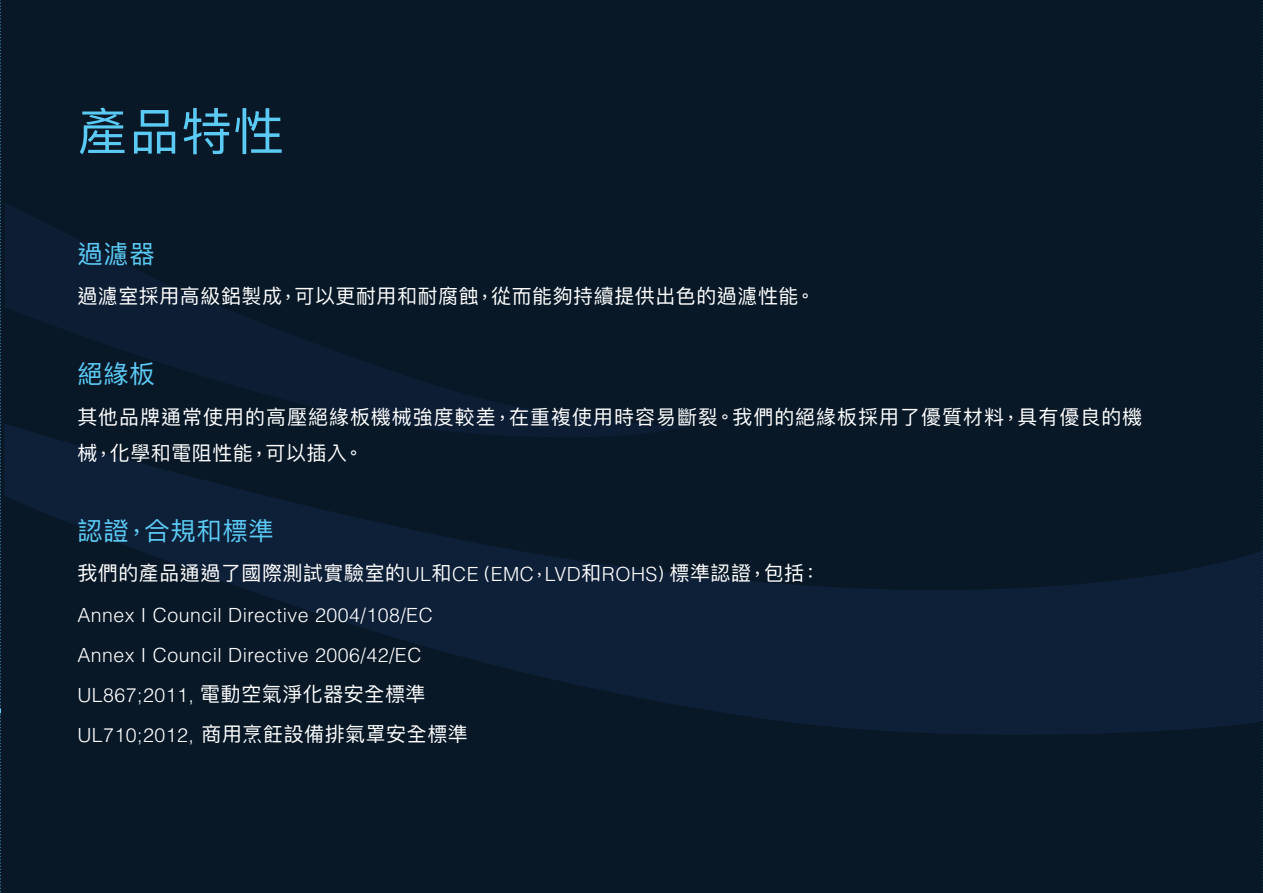
<style>
.page{position:relative;width:1263px;height:893px;background:#081827}
.page>*{position:absolute;margin:0;border:0;box-sizing:border-box;transform-origin:0 0}
.t1{font:57px "SF Pro Ping Fang HK";color:#5bcbf5}
.t2{font:28.5px "SF Pro Ping Fang HK";letter-spacing:.025em;color:#5bcbf5}
.t3{font:22.5px "SF Pro Ping Fang HK";letter-spacing:.025em;color:#fff}
.t4{font:22.5px/36px "SF Pro Ping Fang HK";letter-spacing:.045em;color:#fff}
.t5{font:300 19.5px/40.2px "Helvetica LT Std";letter-spacing:.025em;color:#fff}
.s1{font-family:"Helvetica LT Std";font-weight:300;font-size:19.5px}
.s2{font-size:19.5px}
.s3{font-family:"SF Pro Ping Fang HK";font-weight:400;font-size:22.5px}
</style>
<div class="page">
<svg style="left:1262px;top:1px;width:1px;height:890px"></svg>
<svg style="left:0;top:0;width:1px;height:892px"></svg>
<svg style="left:4px;top:423px;width:1259px;height:313px"></svg>
<svg style="left:5px;top:203px;width:682px;height:236px"></svg>
<h1 class="t1" style="left:77px;top:103px;width:208px">產品特性</h1>
<p class="t2" style="left:77px;top:239px;width:79px">過濾器</p>
<p class="t3" style="left:77px;top:285px;width:736px">過濾室採用高級鋁製成，可以更耐用和耐腐蝕，從而能夠持續提供出色的過濾性能。</p>
<p class="t2" style="left:77px;top:360px;width:79px">絕緣板</p>
<p class="t4" style="left:77px;top:398px;width:1066px">其他品牌通常使用的高壓絕緣板機械強度較差，在重複使用時容易斷裂。我們的絕緣板採用了優質材料，具有優良的機械，化學和電阻性能，可以插入。</p>
<p class="t2" style="left:77px;top:517px;width:198px">認證，合規和標準</p>
<p class="t3" style="left:77px;top:562px;width:740px">我們的產品通過了國際測試實驗室的<span class="s1">UL</span>和<span class="s1">CE</span><span class="s2">（</span><span class="s1">EMC</span><span class="s2">，</span><span class="s1">LVD</span>和<span class="s1">ROHS</span><span class="s2">）</span>標準認證，包括：</p>
<p class="t5" style="left:77px;top:594px;width:357px">Annex I Council Directive 2004/108/EC<br>Annex I Council Directive 2006/42/EC<br>UL867;2011, <span class="s3">電動空氣淨化器安全標準</span></p>
<p class="t3" style="left:77px;top:723px;width:392px"><span class="s1">UL710;2012,</span> 商用烹飪設備排氣罩安全標準</p>
</div>
